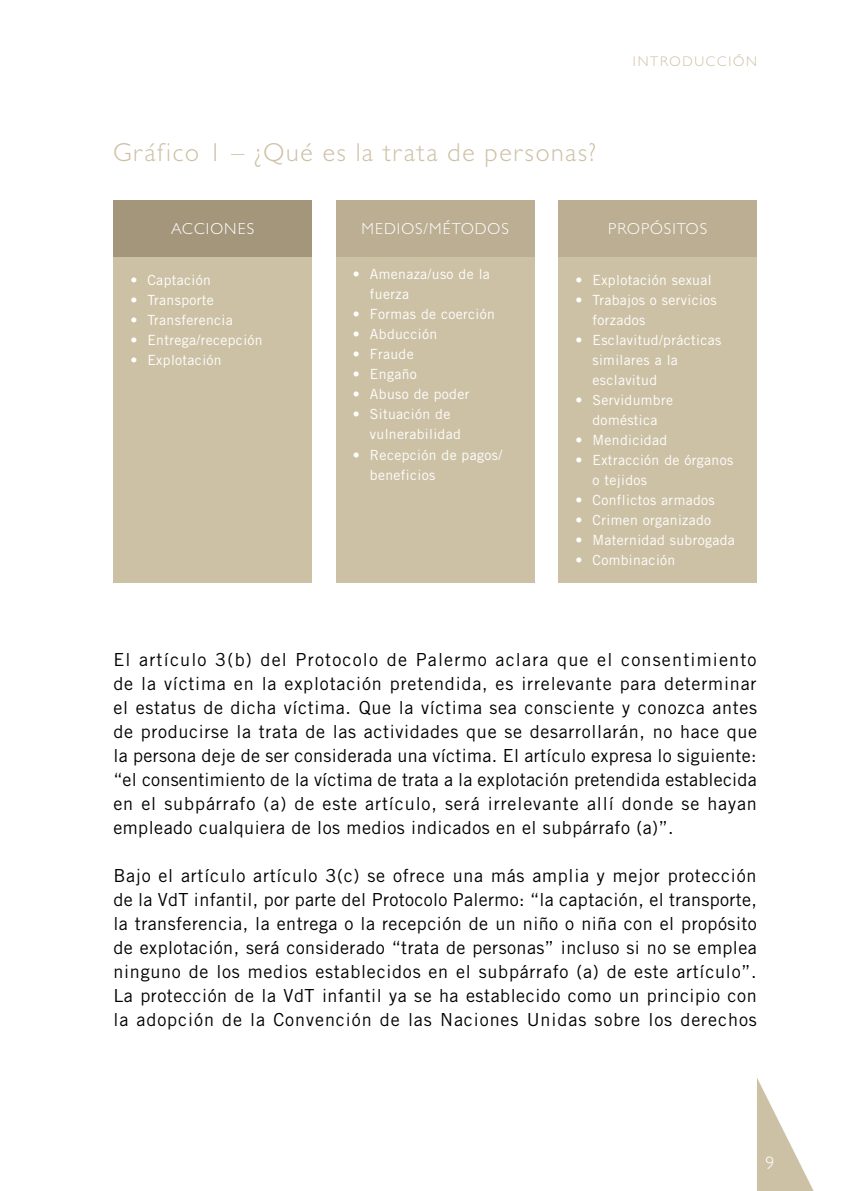
<style>
.page{position:relative;width:842px;height:1191px;background:#fff}
.page>*{position:absolute;margin:0;border:0;box-sizing:border-box;transform-origin:0 0}
.t1{font:300 26px "Gill Sans MT Pro";letter-spacing:.065em;color:#cdc1a5}
.t2{font:18px/24px "Trade Gothic";letter-spacing:.04em;color:#000;text-align:justify}
.t3{font:300 18px "Gill Sans MT Pro";color:#fff}
.t4{font:300 16px "Gill Sans MT Pro";letter-spacing:.065em;color:#fff}
.t5{font:14px/20px "Trade Gothic";letter-spacing:.025em;color:#fff}
.t6{font:300 14px "Gill Sans MT Pro";letter-spacing:.125em;color:#cdc1a5}
</style>
<div class="page">
<div style="left:113px;top:200px;width:199px;height:57px;background:#a4967b"></div>
<div style="left:113px;top:257px;width:199px;height:325px;background:#cdc1a5"></div>
<div style="left:336px;top:200px;width:198px;height:57px;background:#bbae92"></div>
<div style="left:336px;top:257px;width:198px;height:325px;background:#cdc1a5"></div>
<div style="left:558px;top:200px;width:199px;height:57px;background:#bbae92"></div>
<div style="left:558px;top:257px;width:199px;height:325px;background:#cdc1a5"></div>
<svg style="left:757px;top:1078px;width:57px;height:113px"></svg>
<h1 class="t1" style="left:113px;top:137px;width:484px">Gráfico 1 – ¿Qué es la trata de personas?</h1>
<p class="t6" style="left:633px;top:53px;width:125px">INTRODUCCIÓN</p>
<p class="t4" style="left:171px;top:219px;width:85px">ACCIONES</p>
<p class="t5" style="left:130px;top:270px;width:82px">• Captación</p>
<p class="t5" style="left:130px;top:290px;width:85px">• Transporte</p>
<p class="t5" style="left:130px;top:310px;width:104px">• Transferencia</p>
<p class="t5" style="left:130px;top:330px;width:134px">• Entrega/recepción</p>
<p class="t5" style="left:130px;top:350px;width:93px">• Explotación</p>
<p class="t4" style="left:362px;top:219px;width:149px">MEDIOS/MÉTODOS</p>
<p class="t5" style="left:370px;top:264px;width:121px;text-indent:-17px">• Amenaza/uso de la fuerza</p>
<p class="t5" style="left:353px;top:304px;width:143px">• Formas de coerción</p>
<p class="t5" style="left:353px;top:324px;width:86px">• Abducción</p>
<p class="t5" style="left:353px;top:344px;width:62px">• Fraude</p>
<p class="t5" style="left:353px;top:364px;width:65px">• Engaño</p>
<p class="t5" style="left:353px;top:384px;width:118px">• Abuso de poder</p>
<p class="t5" style="left:370px;top:404px;width:92px;text-indent:-17px">• Situación de vulnerabilidad</p>
<p class="t5" style="left:370px;top:444px;width:134px;text-indent:-17px">• Recepción de pagos/ beneficios</p>
<p class="t4" style="left:608px;top:219px;width:100px">PROPÓSITOS</p>
<p class="t5" style="left:575px;top:270px;width:138px">• Explotación sexual</p>
<p class="t5" style="left:592px;top:290px;width:126px;text-indent:-17px">• Trabajos o servicios forzados</p>
<p class="t5" style="left:592px;top:330px;width:130px;text-indent:-17px">• Esclavitud/prácticas similares a la esclavitud</p>
<p class="t5" style="left:575px;top:390px;width:99px;text-align:center">• Servidumbre doméstica</p>
<p class="t5" style="left:575px;top:430px;width:93px">• Mendicidad</p>
<p class="t5" style="left:592px;top:450px;width:142px;text-indent:-17px">• Extracción de órganos o tejidos</p>
<p class="t5" style="left:575px;top:490px;width:141px">• Conflictos armados</p>
<p class="t5" style="left:575px;top:510px;width:137px">• Crimen organizado</p>
<p class="t5" style="left:575px;top:530px;width:161px">• Maternidad subrogada</p>
<p class="t5" style="left:575px;top:550px;width:101px">• Combinación</p>
<p class="t2" style="left:113px;top:647px;width:645px">El artículo 3(b) del Protocolo de Palermo aclara que el consentimiento de la víctima en la explotación pretendida, es irrelevante para determinar el estatus de dicha víctima. Que la víctima sea consciente y conozca antes de producirse la trata de las actividades que se desarrollarán, no hace que la persona deje de ser considerada una víctima. El artículo expresa lo siguiente: “el consentimiento de la víctima de trata a la explotación pretendida establecida en el subpárrafo (a) de este artículo, será irrelevante allí donde se hayan empleado cualquiera de los medios indicados en el subpárrafo (a)”.</p>
<p class="t2" style="left:113px;top:863px;width:645px">Bajo el artículo artículo 3(c) se ofrece una más amplia y mejor protección de la VdT infantil, por parte del Protocolo Palermo: “la captación, el transporte, la transferencia, la entrega o la recepción de un niño o niña con el propósito de explotación, será considerado “trata de personas” incluso si no se emplea ninguno de los medios establecidos en el subpárrafo (a) de este artículo”.<br>La protección de la VdT infantil ya se ha establecido como un principio con la adopción de la Convención de las Naciones Unidas sobre los derechos</p>
<p class="t3" style="left:765px;top:1151px;width:10px">9</p>
</div>
